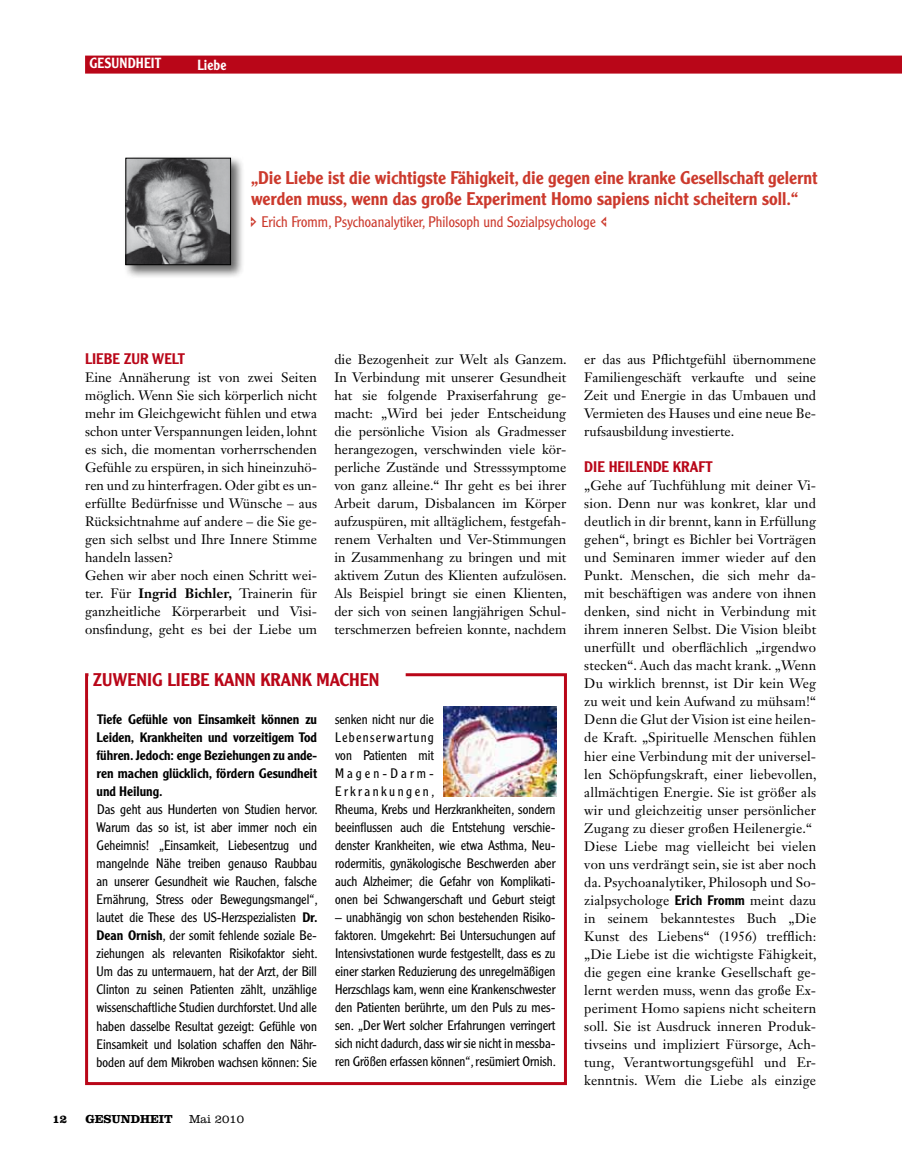
<style>
.page{position:relative;width:902px;height:1170px;background:#fff}
.page>*{position:absolute;margin:0;border:0;box-sizing:border-box;transform-origin:0 0}
.t1{font:500 18px/21.6px "Clearface Gothic LT Std";color:#cc3a2d}
.t2{font:500 18px "Clearface Gothic LT Std";letter-spacing:.155em;color:#b90618}
.t3{font:300 15px "Clearface Gothic LT Std";color:#cc3a2d}
.t4{font:500 15px "Clearface Gothic LT Std";letter-spacing:.075em;color:#b90618}
.t5{font:500 14.4px "Clearface Gothic LT Std";letter-spacing:.01em;color:#fff;scale:.94 1}
.t6{font:13.5px/18px "Janson Text LT Std";letter-spacing:.01em;color:#000}
.t7{font:300 13.5px/18px "Clearface Gothic LT Std";letter-spacing:-.005em;color:#000;text-align:justify}
.t8{font:500 13.5px/18px "Clearface Gothic LT Std";letter-spacing:-.005em;color:#000;text-align:justify}
.t9{font:700 12px "Clarendon LT Std";color:#000}
.t10{font:300 12px "Clarendon LT Std";color:#000}
.s1{font-weight:700}
.s2{font-family:"Clearface Gothic LT Std";font-weight:500}
.s3{font-weight:500}
</style>
<div class="page">
<div style="left:85px;top:673px;width:482px;height:411px;border:3px solid #b90618"></div>
<div style="left:88px;top:671px;width:317px;height:27px;background:#fff"></div>
<div style="left:123px;top:155px;width:122px;height:124px;background:#000;opacity:.6"></div>
<img style="left:127px;top:160px;width:102px;height:103px">
<div style="left:125px;top:158px;width:106px;height:107px;border:1px solid #000"></div>
<div style="left:85px;top:56px;width:816px;height:18px;background:#b90618"></div>
<img style="left:443px;top:706px;width:113px;height:90px">
<p class="t5" style="left:89px;top:54px;width:75px">Gesundheit</p>
<p class="t5" style="left:197px;top:56px;width:33px">Liebe</p>
<h1 class="t1" style="left:251px;top:166px;width:568px">„Die Liebe ist die wichtigste Fähigkeit, die gegen eine kranke Gesellschaft gelernt werden muss, wenn das große Experiment Homo sapiens nicht scheitern soll.“</h1>
<p class="t3" style="left:261px;top:213px;width:336px">Erich Fromm, Psychoanalytiker, Philosoph und Sozialpsychologe</p>
<p class="t4" style="left:85px;top:350px;width:99px">Liebe zurwelt</p>
<p class="t6" style="left:85px;top:368px;width:233px">Eine Annäherung ist von zwei Seiten möglich. Wenn Sie sich körperlich nicht mehr im Gleichgewicht fühlen und etwa schon unter Verspannungen leiden, lohnt es sich, die momentan vorherrschenden Gefühle zu erspüren, in sich hineinzuhö&shy;ren und zu hinterfragen. Oder gibt es un&shy;erfüllte Bedürfnisse und Wünsche – aus Rücksichtnahme auf andere – die Sie ge&shy;gen sich selbst und Ihre Innere Stimme handeln lassen?<br>Gehen wir aber noch einen Schritt wei&shy;ter. Für <span class="s1">Ingrid Bichler,</span> Trainerin für ganzheitliche Körperarbeit und Visi&shy;onsfindung, geht es bei der Liebe um</p>
<p class="t6" style="left:334px;top:350px;width:234px;text-align:justify">die Bezogenheit zur Welt als Ganzem.<br>In Verbindung mit unserer Gesundheit hat sie folgende Praxiserfahrung ge&shy;macht: „Wird bei jeder Entscheidung die persönliche Vision als Gradmesser herangezogen, verschwinden viele kör&shy;perliche Zustände und Stresssymptome von ganz alleine.“ Ihr geht es bei ihrer Arbeit darum, Disbalancen im Körper aufzuspüren, mit alltäglichem, festgefah&shy;renem Verhalten und Ver-Stimmungen in Zusammenhang zu bringen und mit aktivem Zutun des Klienten aufzulösen.<br>Als Beispiel bringt sie einen Klienten, der sich von seinen langjährigen Schul&shy;terschmerzen befreien konnte, nachdem</p>
<p class="t6" style="left:584px;top:350px;width:233px;text-align:justify">er das aus Pflichtgefühl übernommene Familiengeschäft verkaufte und seine Zeit und Energie in das Umbauen und Vermieten des Hauses und eine neue Be&shy;rufsausbildung investierte.</p>
<p class="t4" style="left:584px;top:458px;width:127px">Die heilende Kraft</p>
<p class="t6" style="left:584px;top:476px;width:234px">„Gehe auf Tuchfühlung mit deiner Vi&shy;sion. Denn nur was konkret, klar und deutlich in dir brennt, kann in Erfüllung gehen“, bringt es Bichler bei Vorträgen und Seminaren immer wieder auf den Punkt. Menschen, die sich mehr da&shy;mit beschäftigen was andere von ihnen denken, sind nicht in Verbindung mit ihrem inneren Selbst. Die Vision bleibt unerfüllt und oberflächlich „irgendwo stecken“. Auch das macht krank. „Wenn Du wirklich brennst, ist Dir kein Weg zu weit und kein Aufwand zu mühsam!“ Denn die Glut der Vision ist eine heilen&shy;de Kraft. „Spirituelle Menschen fühlen hier eine Verbindung mit der universel&shy;len Schöpfungskraft, einer liebevollen, allmächtigen Energie. Sie ist größer als wir und gleichzeitig unser persönlicher Zugang zu dieser großen Heilenergie.“ Diese Liebe mag vielleicht bei vielen von uns verdrängt sein, sie ist aber noch da. Psychoanalytiker, Philosoph und So&shy;zialpsychologe <span class="s2">Erich Fromm</span> meint dazu in seinem bekanntestes Buch „Die Kunst des Liebens“ (1956) trefflich: „Die Liebe ist die wichtigste Fähigkeit, die gegen eine kranke Gesellschaft ge&shy;lernt werden muss, wenn das große Ex&shy;periment Homo sapiens nicht scheitern soll. Sie ist Ausdruck inneren Produk&shy;tivseins und impliziert Fürsorge, Ach&shy;tung, Verantwortungsgefühl und Er&shy;kenntnis. Wem die Liebe als einzige</p>
<h1 class="t2" style="left:93px;top:668px;width:173px">Zuwenig Liebe kann kra</h1>
<h1 class="t2" style="left:291px;top:668px;width:22px">nkMa</h1>
<h1 class="t2" style="left:339px;top:668px;width:41px">chen</h1>
<p class="t8" style="left:97px;top:710px;width:222px">Tiefe Gefühle von Einsamkeit können zu Leiden, Krankheiten und vorzeitigem Tod führen. Jedoch: enge Beziehungen zu ande&shy;ren machen glücklich, fördern Gesundheit und Heilung.</p>
<p class="t7" style="left:97px;top:800px;width:222px">Das geht aus Hunderten von Studien hervor.<br>Warum das so ist, ist aber immer noch ein Geheimnis! „Einsamkeit, Liebesentzug und mangelnde Nähe treiben genauso Raubbau an unserer Gesundheit wie Rauchen, falsche Ernährung, Stress oder Bewegungsmangel“, lautet die These des US-Herzspezialisten <span class="s3">Dr.<br>Dean Ornish</span>, der somit fehlende soziale Be&shy;ziehungen als relevanten Risikofaktor sieht.<br>Um das zu untermauern, hat der Arzt, der Bill Clinton zu seinen Patienten zählt, unzählige wissenschaftliche Studien durchforstet. Und alle haben dasselbe Resultat gezeigt: Gefühle von Einsamkeit und Isolation schaffen den Nähr&shy;boden auf dem Mikroben wachsen können: Sie</p>
<p class="t7" style="left:335px;top:710px;width:222px;text-align:left">senken nicht nur die<br>Lebenserwartung<br>von Patienten mit<br>Magen-Darm-<br>Erkrankungen,<br>Rheuma, Krebs und Herzkrankheiten, sondern beeinflussen auch die Entstehung verschie&shy;denster Krankheiten, wie etwa Asthma, Neu&shy;rodermitis, gynäkologische Beschwerden aber auch Alzheimer; die Gefahr von Komplikati&shy;onen bei Schwangerschaft und Geburt steigt</p>
<p class="t7" style="left:335px;top:908px;width:222px">– unabhängig von schon bestehenden Risiko&shy;faktoren. Umgekehrt: Bei Untersuchungen auf Intensivstationen wurde festgestellt, dass es zu einer starken Reduzierung des unregelmäßigen Herzschlags kam, wenn eine Krankenschwester den Patienten berührte, um den Puls zu mes&shy;sen. „Der Wert solcher Erfahrungen verringert sich nicht dadurch, dass wir sie nicht in messba&shy;ren Größen erfassen können“, resümiert Ornish.</p>
<p class="t9" style="left:52px;top:1111px;width:16px">12</p>
<p class="t9" style="left:85px;top:1111px;width:89px">GESUNDHEIT</p>
<p class="t10" style="left:189px;top:1111px;width:56px">Mai 2010</p>
</div>
